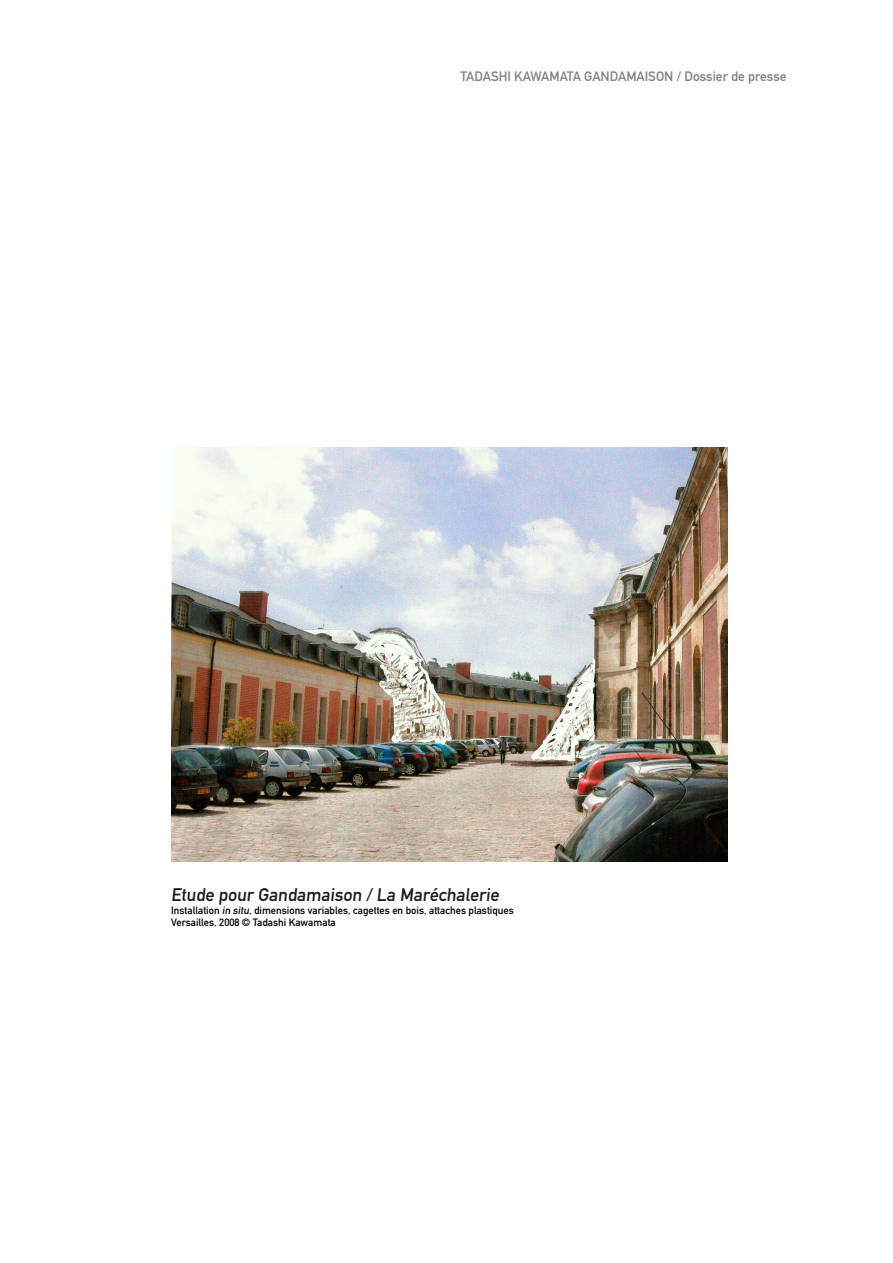
<style>
.page{position:relative;width:893px;height:1263px;background:#fff}
.page>*{position:absolute;margin:0;border:0;box-sizing:border-box;transform-origin:0 0}
.t1{font:18px "DIN Mittelschrift";color:#1b1c20}
.t2{font:13.5px "DIN Mittelschrift";color:#818084}
.t3{font:10.5px/12.6px "DIN Mittelschrift";color:#000}
</style>
<div class="page">
<img style="left:171px;top:448px;width:557px;height:413px">
<p class="t2" style="left:460px;top:69px;width:328px">TADASHI KAWAMATA GANDAMAISON / Dossier de presse</p>
<h1 class="t1" style="left:171px;top:884px;width:332px">Etude pour Gandamaison / La Maréchalerie</h1>
<p class="t3" style="left:171px;top:904px;width:344px">Installation in situ, dimensions variables, cagettes en bois, attaches plastiques<br>Versailles, 2008 © Tadashi Kawamata</p>
</div>
